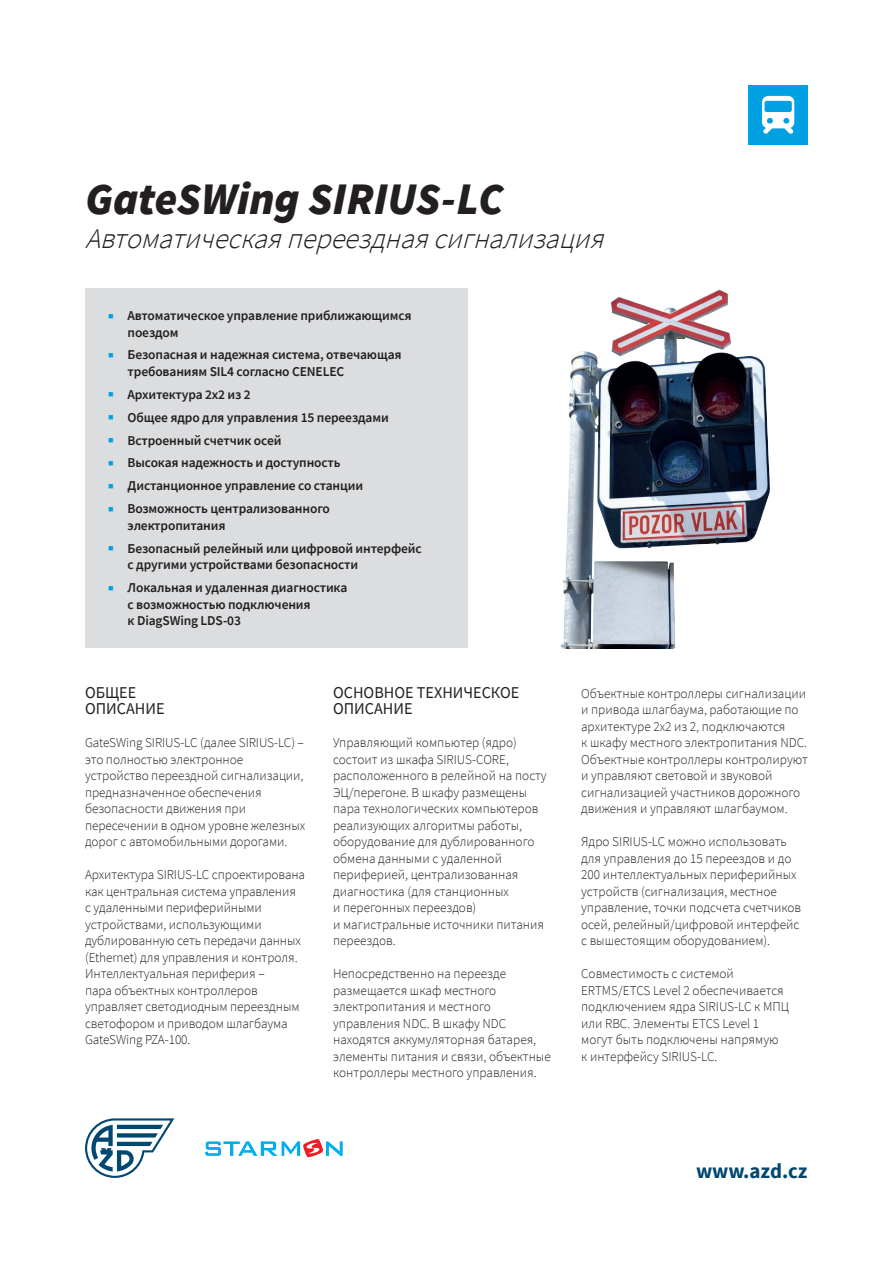
<style>
.page{position:relative;width:893px;height:1263px;background:#fff}
.page>*{position:absolute;margin:0;border:0;box-sizing:border-box;transform-origin:0 0}
.t1{font:italic 900 45px "Source Sans Pro";letter-spacing:-.005em;color:#231f20}
.t2{font:italic 300 28.5px "Source Sans Pro";color:#231f20}
.t3{font:700 21px "Source Sans Pro";color:#004871}
.mezititulek{font:16.5px/16.5px "Source Sans Pro";color:#231f20}
.text{font:300 13.5px/16.5px "Source Sans Pro";color:#231f20}
.t4{font:600 13.5px/16.5px "Source Sans Pro";letter-spacing:-.01em;color:#231f20}
</style>
<div class="page">
<svg style="left:85px;top:1118px;width:89px;height:60px"></svg>
<div style="left:748px;top:85px;width:60px;height:60px;background:#00a1e3"></div>
<svg style="left:762px;top:96px;width:32px;height:38px"></svg>
<svg style="left:205px;top:1139px;width:138px;height:18px"></svg>
<div style="left:85px;top:289px;width:382px;height:359px;background:#dcdddf"></div>
<img style="left:560px;top:289px;width:210px;height:359px">
<p class="t1" style="left:85px;top:168px;width:420px">GateSWing SIRIUS-LC</p>
<p class="t2" style="left:85px;top:221px;width:529px">Автоматическаяпереезднаясигнализация</p>
<p class="t4" style="left:128px;top:307px;width:285px">Автоматическое управление приближающимся поездом</p>
<p class="t4" style="left:128px;top:347px;width:276px">Безопасная и надежная система, отвечающая требованиям SIL4 согласно CENELEC</p>
<p class="t4" style="left:128px;top:386px;width:125px">Архитектура 2x2 из 2</p>
<p class="t4" style="left:128px;top:409px;width:263px">Общее ядро для управления 15 переездами</p>
<p class="t4" style="left:128px;top:432px;width:155px">Встроенный счетчик осей</p>
<p class="t4" style="left:128px;top:455px;width:215px">Высокая надежность и доступность</p>
<p class="t4" style="left:128px;top:477px;width:237px">Дистанционное управление со станции</p>
<p class="t4" style="left:128px;top:500px;width:204px">Возможность централизованного электропитания</p>
<p class="t4" style="left:128px;top:540px;width:296px">Безопасный релейный или цифровой интерфейс с другими устройствами безопасности</p>
<p class="t4" style="left:128px;top:579px;width:221px">Локальная и удаленная диагностика с возможностью подключения<br>к DiagSWing LDS-03</p>
<p class="mezititulek" style="left:85px;top:684px;width:81px">ОБЩЕЕ<br>ОПИСАНИЕ</p>
<p class="text" style="left:85px;top:734px;width:222px">GateSWing SIRIUS-LC (далее SIRIUS-LC) – это полностью электронное устройство переездной сигнализации, предназначенное обеспечения безопасности движения при пересечении в одном уровне железных дорог с автомобильными дорогами.</p>
<p class="text" style="left:85px;top:866px;width:222px">Архитектура SIRIUS-LC спроектирована как центральная система управления с удаленными периферийными устройствами, использующими дублированную сеть передачи данных (Ethernet) для управления и контроля.<br>Интеллектуальная периферия –<br>пара объектных контроллеров управляет светодиодным переездным светофором и приводом шлагбаума<br>GateSWing PZA-100.</p>
<p class="mezititulek" style="left:333px;top:684px;width:188px">ОСНОВНОЕ ТЕХНИЧЕСКОЕ<br>ОПИСАНИЕ</p>
<p class="text" style="left:333px;top:734px;width:215px">Управляющий компьютер (ядро) состоит из шкафа SIRIUS-CORE, расположенного в релейной на посту<br>ЭЦ/перегоне. В шкафу размещены пара технологических компьютеров реализующих алгоритмы работы, оборудование для дублированного обмена данными с удаленной периферией, централизованная диагностика (для станционных<br>и перегонных переездов)<br>и магистральные источники питания переездов.</p>
<p class="text" style="left:333px;top:965px;width:219px">Непосредственно на переезде размещается шкаф местного электропитания и местного управления NDC. В шкафу NDC находятся аккумуляторная батарея, элементы питания и связи, объектные контроллеры местного управления.</p>
<p class="text" style="left:581px;top:685px;width:228px">Объектные контроллеры сигнализации и привода шлагбаума, работающие по архитектуре 2x2 из 2, подключаются<br>к шкафу местного электропитания NDC.<br>Объектные контроллеры контролируют и управляют световой и звуковой сигнализацией участников дорожного движения и управляют шлагбаумом.</p>
<p class="text" style="left:581px;top:833px;width:222px">Ядро SIRIUS-LC можно использовать для управления до 15 переездов и до 200 интеллектуальных периферийных устройств (сигнализация, местное управление, точки подсчета счетчиков осей, релейный/цифровой интерфейс с вышестоящим оборудованием).</p>
<p class="text" style="left:581px;top:965px;width:209px">Совместимость с системой<br>ERTMS/ETCS Level 2 обеспечивается подключением ядра SIRIUS-LC к МПЦ или RBC. Элементы ETCS Level 1 могут быть подключены напрямую<br>к интерфейсу SIRIUS-LC.</p>
<h3 class="t3" style="left:696px;top:1157px;width:113px">www.azd.cz</h3>
</div>
